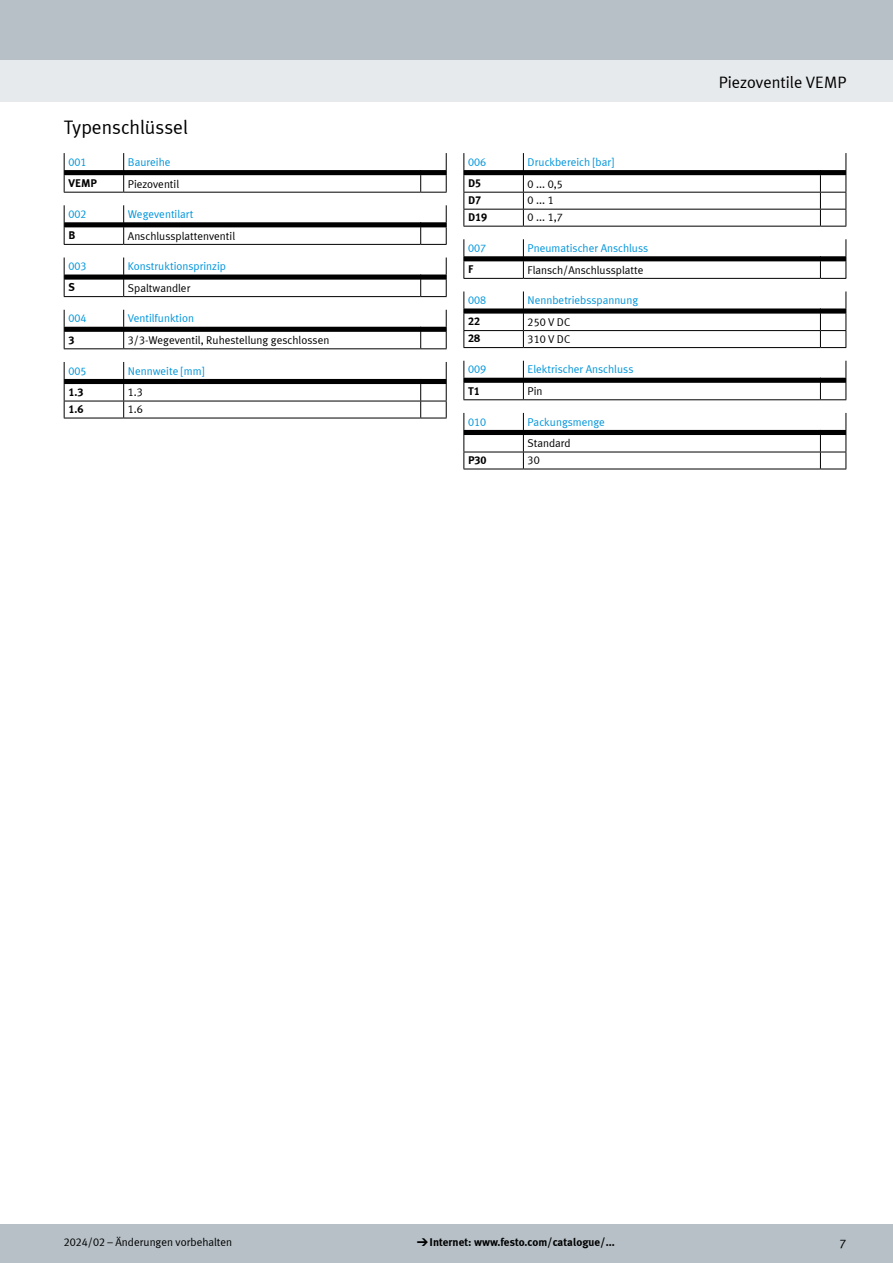
<style>
.page{position:relative;width:893px;height:1263px;background:#fff}
.page>*{position:absolute;margin:0;border:0;box-sizing:border-box;transform-origin:0 0}
.FES_title_section{font:19.5px "Meta Plus LF";color:#000}
.FES_title_family{font:16.5px "Meta Plus LF";color:#000}
.t1{font:12.75px "Meta Plus LF";color:#000}
.t2{font:11.25px/21.6px "Meta Plus LF";color:#0095db}
.t3{font:11.25px "Meta Plus LF";color:#000}
.t4{font:700 11.25px "Meta Plus LF";color:#000}
.s1{color:#000}
.s2{font-family:"Meto Pict 182";font-weight:400}
</style>
<div class="page">
<div style="left:0;top:1225px;width:893px;height:38px;background:#b6c0c6"></div>
<div style="left:0;top:60px;width:893px;height:42px;background:#e7eaec"></div>
<div style="left:0;top:0;width:893px;height:60px;background:#b6c0c6"></div>
<svg style="left:64px;top:153px;width:383px;height:40px"></svg>
<svg style="left:64px;top:205px;width:383px;height:40px"></svg>
<svg style="left:64px;top:257px;width:383px;height:40px"></svg>
<svg style="left:64px;top:310px;width:383px;height:39px"></svg>
<svg style="left:64px;top:362px;width:383px;height:57px"></svg>
<svg style="left:463px;top:153px;width:384px;height:74px"></svg>
<svg style="left:463px;top:239px;width:384px;height:40px"></svg>
<svg style="left:463px;top:291px;width:384px;height:57px"></svg>
<svg style="left:463px;top:361px;width:384px;height:39px"></svg>
<svg style="left:463px;top:413px;width:384px;height:57px"></svg>
<p class="FES_title_section" style="left:64px;top:116px;width:126px">Typenschlüssel</p>
<p class="t2" style="left:68px;top:151px;width:20px">001</p>
<p class="t2" style="left:128px;top:151px;width:44px">Baureihe</p>
<p class="t4" style="left:68px;top:176px;width:30px">VEMP</p>
<p class="t3" style="left:128px;top:177px;width:53px">Piezoventil</p>
<p class="t2" style="left:68px;top:203px;width:20px">002</p>
<p class="t2" style="left:128px;top:203px;width:67px">Wegeventilart</p>
<p class="t4" style="left:68px;top:228px;width:8px">B</p>
<p class="t3" style="left:128px;top:229px;width:109px">Anschlussplattenventil</p>
<p class="t2" style="left:68px;top:255px;width:20px">003</p>
<p class="t2" style="left:128px;top:255px;width:100px">Konstruktionsprinzip</p>
<p class="t4" style="left:68px;top:280px;width:8px">S</p>
<p class="t3" style="left:128px;top:281px;width:64px">Spaltwandler</p>
<p class="t2" style="left:68px;top:307px;width:20px">004</p>
<p class="t2" style="left:128px;top:307px;width:68px">Ventilfunktion</p>
<p class="t4" style="left:68px;top:333px;width:8px">3</p>
<p class="t3" style="left:128px;top:333px;width:203px">3/3-Wegeventil, Ruhestellung geschlossen</p>
<p class="t2" style="left:68px;top:360px;width:20px">005</p>
<p class="t2" style="left:128px;top:360px;width:78px">Nennweite [mm]</p>
<p class="t4" style="left:68px;top:385px;width:17px">1.3</p>
<p class="t3" style="left:128px;top:386px;width:17px">1.3</p>
<p class="t4" style="left:68px;top:402px;width:17px">1.6</p>
<p class="t3" style="left:128px;top:403px;width:17px">1.6</p>
<p class="t2" style="left:468px;top:151px;width:20px">006</p>
<p class="t2" style="left:528px;top:151px;width:88px">Druckbereich [bar]</p>
<p class="t4" style="left:468px;top:176px;width:15px">D5</p>
<p class="t3" style="left:528px;top:177px;width:37px">0 ... 0,5</p>
<p class="t4" style="left:468px;top:193px;width:15px">D7</p>
<p class="t3" style="left:528px;top:194px;width:28px">0 ... 1</p>
<p class="t4" style="left:468px;top:210px;width:21px">D19</p>
<p class="t3" style="left:528px;top:211px;width:37px">0 ... 1,7</p>
<p class="t2" style="left:468px;top:237px;width:20px">007</p>
<p class="t2" style="left:528px;top:237px;width:122px">Pneumatischer Anschluss</p>
<p class="t4" style="left:468px;top:262px;width:7px">F</p>
<p class="t3" style="left:528px;top:263px;width:117px">Flansch/Anschlussplatte</p>
<p class="t2" style="left:468px;top:289px;width:20px">008</p>
<p class="t2" style="left:528px;top:289px;width:112px">Nennbetriebsspannung</p>
<p class="t4" style="left:468px;top:314px;width:14px">22</p>
<p class="t3" style="left:528px;top:315px;width:44px">250 V DC</p>
<p class="t4" style="left:468px;top:331px;width:14px">28</p>
<p class="t3" style="left:528px;top:332px;width:44px">310 V DC</p>
<p class="t2" style="left:468px;top:358px;width:20px">009</p>
<p class="t2" style="left:528px;top:358px;width:107px">Elektrischer Anschluss</p>
<p class="t4" style="left:468px;top:383px;width:13px">T1</p>
<p class="t3" style="left:528px;top:384px;width:16px">Pin</p>
<p class="t2" style="left:468px;top:411px;width:20px">010</p>
<p class="t2" style="left:528px;top:411px;width:79px">Packungsmenge<br><span class="s1">Standard</span></p>
<p class="t4" style="left:468px;top:453px;width:20px">P30</p>
<p class="t3" style="left:528px;top:454px;width:14px">30</p>
<p class="FES_title_family" style="left:719px;top:73px;width:129px">Piezoventile VEMP</p>
<p class="t3" style="left:64px;top:1236px;width:170px">2024/02 – Änderungen vorbehalten</p>
<p class="t4" style="left:417px;top:1235px;width:199px"><span class="s2">d</span>Internet: www.festo.com/catalogue/...</p>
<p class="t1" style="left:839px;top:1235px;width:8px">7</p>
</div>
